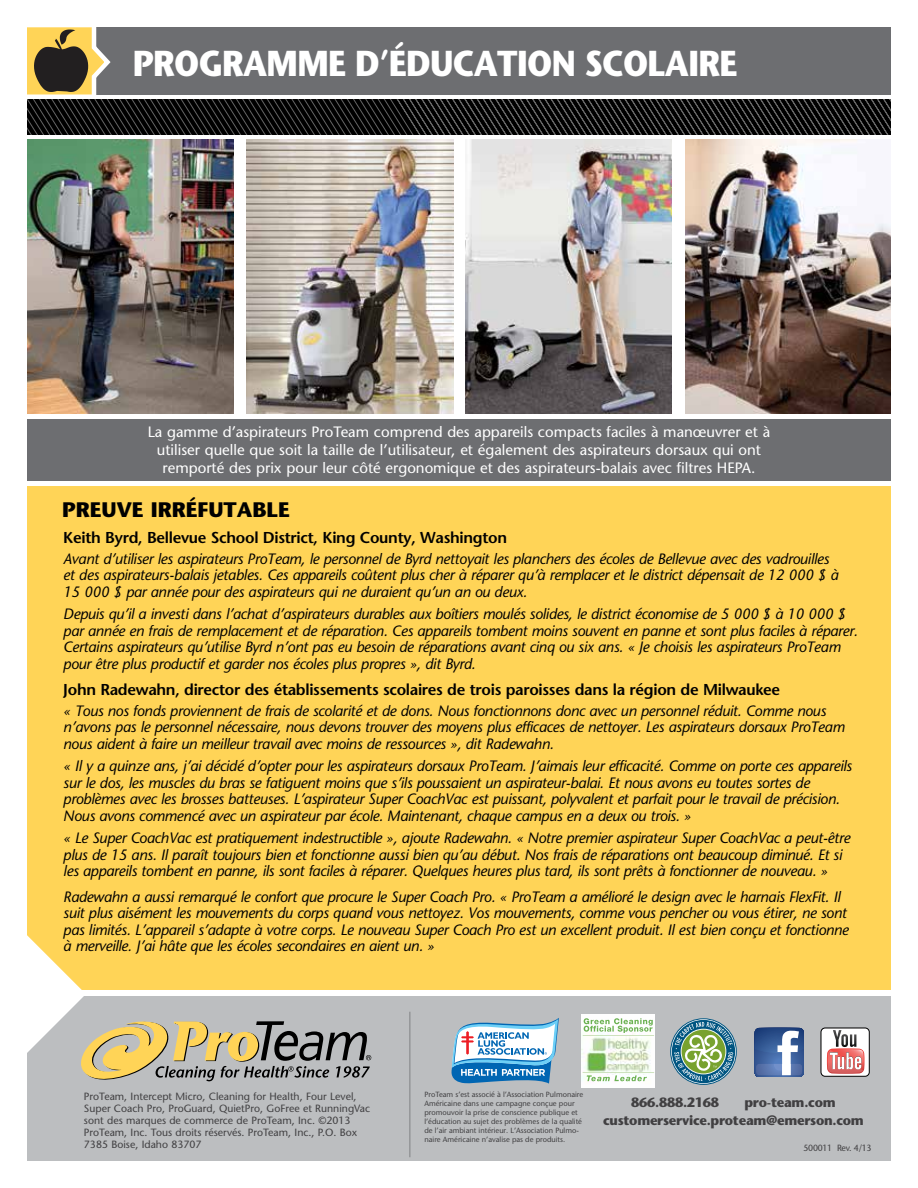
<style>
.page{position:relative;width:918px;height:1188px;background:#fff}
.page>*{position:absolute;margin:0;border:0;box-sizing:border-box;transform-origin:0 0}
.t1{font:700 36px "Stone Sans";letter-spacing:-.02em;color:#fff;scale:.9 1}
.t2{font:700 21px "Stone Sans";color:#000}
.t3{font:600 15.75px "Stone Sans";letter-spacing:-.02em;color:#000}
.t4{font:italic 15px/16.5px "Stone Sans";letter-spacing:-.02em;color:#000}
.t5{font:15px/18px "Stone Sans";color:#fff;text-align:center}
.t6{font:700 13.5px/18px "Stone Sans";letter-spacing:-.02em;color:#414042}
.t7{font:10.5px/12px "Stone Sans";color:#414042}
.t8{font:9px "Stone Sans";letter-spacing:-.03em;color:#414042}
.t9{font:7.5px/9px "Stone Sans";color:#414042}
</style>
<div class="page">
<div style="left:27px;top:486px;width:864px;height:503px;background:#ffd457"></div>
<div style="left:27px;top:996px;width:864px;height:165px;background:#bcbec0"></div>
<hr style="left:410px;top:1012px;width:1px;height:145px;background:#808285">
<svg style="left:27px;top:935px;width:344px;height:147px"></svg>
<div style="left:27px;top:420px;width:864px;height:61px;background:#6d6e71"></div>
<svg style="left:451px;top:1018px;width:108px;height:66px"></svg>
<div style="left:670px;top:1019px;width:67px;height:66px;border:1px solid #005581;border-radius:50%"></div>
<div style="left:672px;top:1020px;width:63px;height:63px;background:#005581;border-radius:50%"></div>
<svg style="left:674px;top:1022px;width:59px;height:59px"></svg>
<svg style="left:755px;top:1028px;width:49px;height:49px;background:#6580ae"></svg>
<svg style="left:821px;top:1028px;width:48px;height:48px;background:#deb2b2"></svg>
<div style="left:821px;top:1028px;width:48px;height:48px;border:1px solid #000;border-radius:4px"></div>
<svg style="left:27px;top:27px;width:864px;height:108px;background:#585856"></svg>
<img style="left:686px;top:140px;width:205px;height:273px">
<img style="left:246px;top:140px;width:207px;height:273px">
<img style="left:466px;top:140px;width:206px;height:273px">
<img style="left:27px;top:140px;width:207px;height:273px">
<img style="left:582px;top:1014px;width:72px;height:73px">
<img style="left:583px;top:1035px;width:71px;height:38px">
<img style="left:584px;top:1018px;width:69px;height:8px">
<img style="left:587px;top:1075px;width:60px;height:6px">
<h1 class="t1" style="left:133px;top:42px;width:673px">PROGRAMME D’ÉDUCATION SCOLAIRE</h1>
<p class="t5" style="left:148px;top:423px;width:624px">La gamme d’aspirateurs ProTeam comprend des appareils compacts faciles à manœuvrer et à utiliser quelle que soit la taille de l’utilisateur, et également des aspirateurs dorsaux qui ont remporté des prix pour leur côté ergonomique et des aspirateurs-balais avec filtres HEPA.</p>
<h2 class="t2" style="left:62px;top:497px;width:28px">Preuve</h2>
<h2 class="t2" style="left:151px;top:497px;width:13px">irré</h2>
<h2 class="t2" style="left:198px;top:497px;width:27px">futa</h2>
<h2 class="t2" style="left:252px;top:497px;width:26px">ble</h2>
<p class="t3" style="left:63px;top:528px;width:445px">Keith Byrd, Bellevue School District, King County, Washington</p>
<p class="t4" style="left:63px;top:550px;width:777px">Avant d’utiliser les aspirateurs ProTeam, le personnel de Byrd nettoyait les planchers des écoles de Bellevue avec des vadrouilles et des aspirateurs-balais jetables. Ces appareils coûtent plus cher à réparer qu’à remplacer et le district dépensait de 12 000 $ à<br>15 000 $ par année pour des aspirateurs qui ne duraient qu’un an ou deux.</p>
<p class="t4" style="left:63px;top:606px;width:796px">Depuis qu’il a investi dans l’achat d’aspirateurs durables aux boîtiers moulés solides, le district économise de 5 000 $ à 10 000 $ par année en frais de remplacement et de réparation. Ces appareils tombent moins souvent en panne et sont plus faciles à réparer.<br>Certains aspirateurs qu’utilise Byrd n’ont pas eu besoin de réparations avant cinq ou six ans. « Je choisis les aspirateurs ProTeam pour être plus productif et garder nos écoles plus propres », dit Byrd.</p>
<p class="t3" style="left:63px;top:680px;width:718px">John Radewahn, director des établissements scolaires de trois paroisses dans la région de Milwaukee</p>
<p class="t4" style="left:63px;top:702px;width:783px">« Tous nos fonds proviennent de frais de scolarité et de dons. Nous fonctionnons donc avec un personnel réduit. Comme nous n’avons pas le personnel nécessaire, nous devons trouver des moyens plus efficaces de nettoyer. Les aspirateurs dorsaux ProTeam nous aident à faire un meilleur travail avec moins de ressources », dit Radewahn.</p>
<p class="t4" style="left:63px;top:758px;width:790px">« Il y a quinze ans, j’ai décidé d’opter pour les aspirateurs dorsaux ProTeam. J’aimais leur efficacité. Comme on porte ces appareils sur le dos, les muscles du bras se fatiguent moins que s’ils poussaient un aspirateur-balai. Et nous avons eu toutes sortes de problèmes avec les brosses batteuses. L’aspirateur Super CoachVac est puissant, polyvalent et parfait pour le travail de précision.<br>Nous avons commencé avec un aspirateur par école. Maintenant, chaque campus en a deux ou trois. »</p>
<p class="t4" style="left:63px;top:830px;width:789px">« Le Super CoachVac est pratiquement indestructible », ajoute Radewahn. « Notre premier aspirateur Super CoachVac a peut-être plus de 15 ans. Il paraît toujours bien et fonctionne aussi bien qu’au début. Nos frais de réparations ont beaucoup diminué. Et si les appareils tombent en panne, ils sont faciles à réparer. Quelques heures plus tard, ils sont prêts à fonctionner de nouveau. »</p>
<p class="t4" style="left:63px;top:888px;width:787px">Radewahn a aussi remarqué le confort que procure le Super Coach Pro. « ProTeam a amélioré le design avec le harnais FlexFit. Il suit plus aisément les mouvements du corps quand vous nettoyez. Vos mouvements, comme vous pencher ou vous étirer, ne sont pas limités. L’appareil s’adapte à votre corps. Le nouveau Super Coach Pro est un excellent produit. Il est bien conçu et fonctionne à merveille. J’ai hâte que les écoles secondaires en aient un. »</p>
<p class="t7" style="left:84px;top:1090px;width:288px">ProTeam, I ntercept Micro, Cleaning for Health, Four Level, Super Coach Pro, ProGuard, QuietPro, GoFree et RunningVac sont des marques de commerce de ProTeam, I nc. ©2013<br>ProTeam, I nc. Tous droits réservés. ProTeam, I nc., P.O. Box 7385 Boise, Idaho 83707</p>
<p class="t9" style="left:424px;top:1090px;width:160px">ProTeam s’est associé à l’Association Pulmonaire Américaine dans une campagne conçue pour promouvoir la prise de conscience publique et l’éducation au sujet des problèmes de la qualité de l’air ambiant intérieur. L’Association Pulmo&shy;naire Américaine n’avalise pas de produits.</p>
<p class="t6" style="left:631px;top:1093px;width:89px">866.888.2168</p>
<p class="t6" style="left:603px;top:1093px;width:262px;text-indent:141px">pro-team.com customerservice.proteam@emerson.com</p>
<p class="t8" style="left:804px;top:1142px;width:69px">500011 Rev. 4/13</p>
</div>
